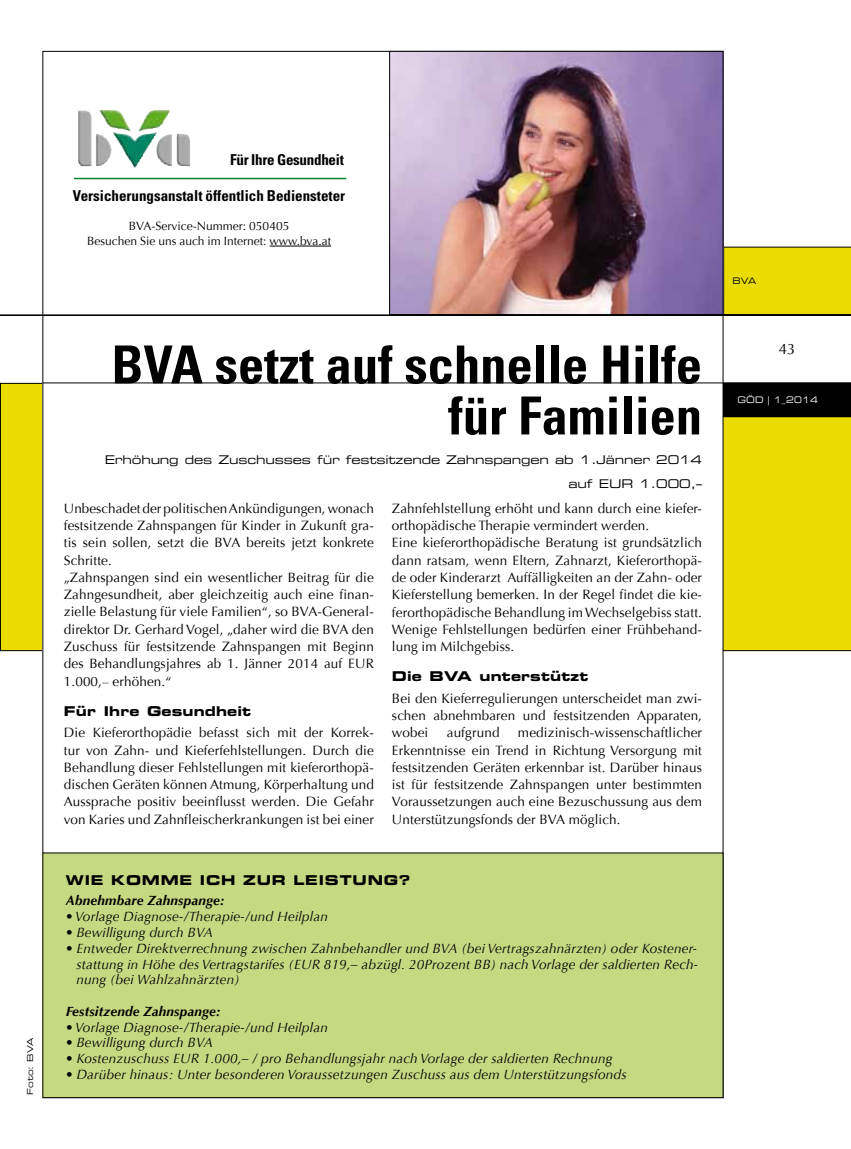
<style>
.page{position:relative;width:851px;height:1149px;background:#fff}
.page>*{position:absolute;margin:0;border:0;box-sizing:border-box;transform-origin:0 0}
.t1{font:700 condensed 52.5px/51px "Univers";color:#000;text-align:right}
.t2{font:700 condensed 15px "Univers";color:#000}
.t3{font:700 condensed 15px "Univers";letter-spacing:-.02em;color:#000}
.t4{font:15px "Optima";color:#000}
.t5{font:13.5px/17.2px "Optima";letter-spacing:.01em;color:#000;text-align:justify}
.t6{font:italic 13.5px/15.8px "Optima";letter-spacing:.015em;color:#000;text-align:justify}
.t7{font:italic 700 13.5px "Optima";letter-spacing:.015em;color:#000}
.t8{font:13.5px "Eurostile Bold Extended Two";letter-spacing:.06em;color:#000}
.t9{font:13.5px "Eurostile Bold Extended Two";letter-spacing:.01em;color:#000}
.t10{font:12px/24px "Eurostile Extended Two";letter-spacing:-.015em;color:#000;text-align:right}
.t11{font:12px/15px "Optima";color:#000;text-align:center}
.t12{font:9px "Eurostile Extended Two";letter-spacing:.03em;color:#fff;scale:.9 1}
.t13{font:9px "Eurostile Extended Two";color:#000;scale:.9 1}
.t14{font:8.25px "Eurostile Extended Two";color:#000}
</style>
<div class="page">
<div style="left:1px;top:383px;width:849px;height:268px;background:#eadc00"></div>
<div style="left:43px;top:51px;width:680px;height:1046px;background:#fff"></div>
<div style="left:723px;top:383px;width:127px;height:34px;background:#000"></div>
<div style="left:723px;top:247px;width:127px;height:67px;background:#eadc00"></div>
<hr style="left:43px;top:382px;width:807px;height:1px;background:#000">
<hr style="left:0;top:315px;width:850px;height:1px;background:#000">
<img style="left:391px;top:53px;width:330px;height:260px">
<div style="left:389px;top:51px;width:334px;height:264px;border:1px solid #000"></div>
<svg style="left:0;top:383px;width:1px;height:268px"></svg>
<hr style="left:0;top:314px;width:850px;height:1px;background:#000">
<hr style="left:269px;top:246px;width:62px;height:1px;background:#000">
<hr style="left:74px;top:178px;width:272px;height:1px;background:#008330">
<img style="left:78px;top:110px;width:112px;height:58px">
<div style="left:43px;top:852px;width:680px;height:245px;background:#c5d882"></div>
<p class="t3" style="left:230px;top:150px;width:115px">Für Ihre Gesundheit</p>
<p class="t2" style="left:73px;top:187px;width:274px">Versicherungsanstalt öffentlich Bediensteter</p>
<p class="t11" style="left:87px;top:218px;width:245px">BVA-Service-Nummer: 050405<br>Besuchen Sie uns auch im Internet: www.bva.at</p>
<p class="t14" style="left:25px;top:1094px;width:59px;rotate:-90deg">Foto: BVA</p>
<h1 class="t1" style="left:111px;top:339px;width:592px">BVA setzt auf schnelle Hilfe für Familien</h1>
<p class="t10" style="left:105px;top:447px;width:598px">Erhöhung des Zuschusses für festsitzende Zahnspangen ab 1.Jänner 2014 auf EUR 1.000,–</p>
<p class="t5" style="left:64px;top:499px;width:311px;text-align:left">Unbeschadet der politischen Ankündigungen, wonach festsitzende Zahnspangen für Kinder in Zukunft gra&shy;tis sein sollen, setzt die BVA bereits jetzt konkrete Schritte.<br>„Zahnspangen sind ein wesentlicher Beitrag für die Zahngesundheit, aber gleichzeitig auch eine finan&shy;zielle Belastung für viele Familien“, so BVA-General&shy;direktor Dr. Gerhard Vogel, „daher wird die BVA den Zuschuss für festsitzende Zahnspangen mit Beginn des Behandlungsjahres ab 1. Jänner 2014 auf EUR 1.000,– erhöhen.“</p>
<p class="t9" style="left:64px;top:701px;width:189px">Für Ihre Gesundheit</p>
<p class="t5" style="left:64px;top:724px;width:311px">Die Kieferorthopädie befasst sich mit der Korrek&shy;tur von Zahn- und Kieferfehlstellungen. Durch die Behandlung dieser Fehlstellungen mit kieferorthopä&shy;dischen Geräten können Atmung, Körperhaltung und Aussprache positiv beeinflusst werden. Die Gefahr von Karies und Zahnfleischerkrankungen ist bei einer</p>
<p class="t5" style="left:392px;top:499px;width:311px;text-align:left">Zahnfehlstellung erhöht und kann durch eine kiefer&shy;orthopädische Therapie vermindert werden.<br>Eine kieferorthopädische Beratung ist grundsätzlich dann ratsam, wenn Eltern, Zahnarzt, Kieferorthopä&shy;de oder Kinderarzt Auffälligkeiten an der Zahn- oder Kieferstellung bemerken. In der Regel findet die kie&shy;ferorthopädische Behandlung im Wechselgebiss statt.<br>Wenige Fehlstellungen bedürfen einer Frühbehand&shy;lung im Milchgebiss.</p>
<p class="t8" style="left:392px;top:666px;width:198px">Die BVA unterstützt</p>
<p class="t5" style="left:392px;top:689px;width:311px">Bei den Kieferregulierungen unterscheidet man zwi&shy;schen abnehmbaren und festsitzenden Apparaten, wobei</p>
<p class="t5" style="left:392px;top:724px;width:311px;text-indent:126px">medizinisch-wissenschaftlicher Erkenntnisse ein Trend in Richtung Versorgung mit festsitzenden Geräten erkennbar ist. Darüber hinaus ist für festsitzende Zahnspangen unter bestimmten Voraussetzungen auch eine Bezuschussung aus dem Unterstützungsfonds der BVA möglich.</p>
<p class="t5" style="left:446px;top:724px;width:54px">aufgrund</p>
<p class="t8" style="left:66px;top:870px;width:345px">Wie komme ich zur Leistung?</p>
<p class="t7" style="left:66px;top:892px;width:160px">Abnehmbare Zahnspange:</p>
<p class="t6" style="left:66px;top:908px;width:263px">• Vorlage Diagnose-/Therapie-/und Heilplan</p>
<p class="t6" style="left:66px;top:924px;width:148px">• Bewilligung durch BVA</p>
<p class="t6" style="left:76px;top:940px;width:622px;text-indent:-11px">• Entweder Direktverrechnung zwischen Zahnbehandler und BVA (bei Vertragszahnärzten) oder Kostener&shy;stattung in Höhe des Vertragstarifes (EUR 819,– abzügl. 20Prozent BB) nach Vorlage der saldierten Rech&shy;nung (bei Wahlzahnärzten)</p>
<p class="t7" style="left:66px;top:1002px;width:156px">Festsitzende Zahnspange:</p>
<p class="t6" style="left:66px;top:1018px;width:263px">• Vorlage Diagnose-/Therapie-/und Heilplan</p>
<p class="t6" style="left:66px;top:1034px;width:148px">• Bewilligung durch BVA</p>
<p class="t6" style="left:66px;top:1050px;width:548px">• Kostenzuschuss EUR 1.000,– / pro Behandlungsjahr nach Vorlage der saldierten Rechnung</p>
<p class="t6" style="left:66px;top:1066px;width:562px">• Darüber hinaus: Unter besonderen Voraussetzungen Zuschuss aus dem Unterstützungsfonds</p>
<p class="t13" style="left:732px;top:275px;width:28px">BVA</p>
<p class="t4" style="left:778px;top:340px;width:18px">43</p>
<p class="t12" style="left:737px;top:393px;width:91px">GÖD | 1_2014</p>
</div>
